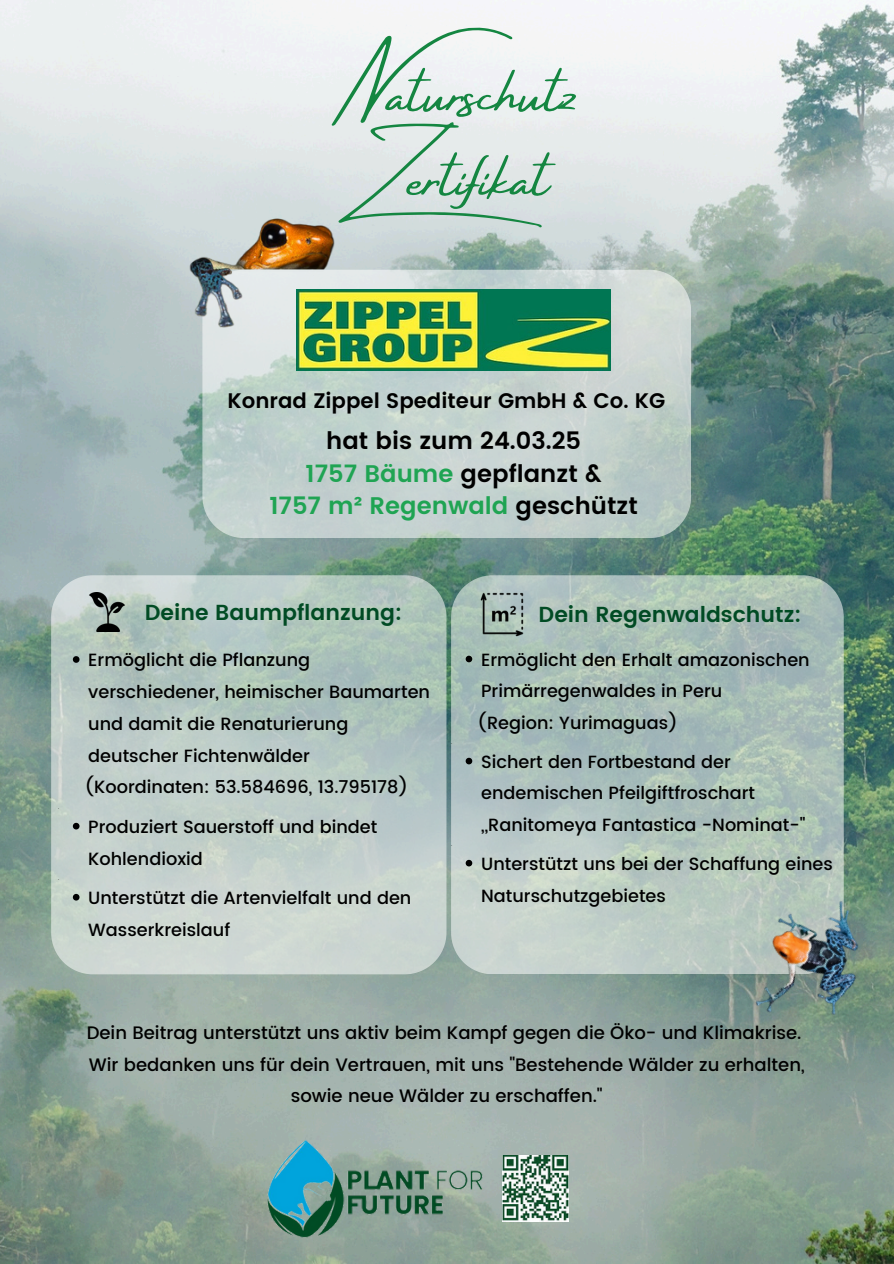
<style>
.page{position:relative;width:894px;height:1264px;background:#fff}
.page>*{position:absolute;margin:0;border:0;box-sizing:border-box;transform-origin:0 0}
.t1{font:61.05px/84.3px "Amsterdam Four";color:#148641;text-align:center}
.t2{font:600 24px/32.7px "Poppins";color:#000;text-align:center}
.t3{font:600 21.75px "Poppins";color:#014b24}
.t4{font:600 21px "Poppins";color:#000}
.t5{font:500 18px/31.5px "Poppins";color:#000;text-align:center}
.t6{font:500 17.7px/31.8px "Poppins";color:#000}
.t7{font:500 4.2px "Poppins";color:#000}
.s1{color:#1fa453}
</style>
<div class="page">
<img style="left:0;top:0;width:893px;height:1263px">
<img style="left:258px;top:1134px;width:244px;height:110px">
<svg style="left:202px;top:270px;width:488px;height:268px;background:#c1d0cc"></svg>
<svg style="left:51px;top:575px;width:395px;height:399px;background:#bdccc6"></svg>
<svg style="left:451px;top:575px;width:392px;height:398px;background:#afc2bc"></svg>
<svg style="left:465px;top:655px;width:7px;height:7px"></svg>
<svg style="left:465px;top:757px;width:7px;height:7px"></svg>
<svg style="left:465px;top:859px;width:7px;height:7px"></svg>
<img style="left:726px;top:865px;width:167px;height:191px">
<img style="left:502px;top:1155px;width:66px;height:66px">
<img style="left:150px;top:177px;width:303px;height:190px">
<img style="left:476px;top:589px;width:53px;height:51px">
<img style="left:87px;top:592px;width:39px;height:39px">
<img style="left:296px;top:289px;width:314px;height:81px">
<svg style="left:73px;top:656px;width:6px;height:6px"></svg>
<svg style="left:73px;top:822px;width:6px;height:7px"></svg>
<svg style="left:73px;top:893px;width:6px;height:7px"></svg>
<p class="t1" style="left:345px;top:54px;width:233px">Naturschutz<br>Zertifikat</p>
<p class="t4" style="left:227px;top:388px;width:439px">Konrad Zippel Spediteur GmbH &amp; Co. KG</p>
<p class="t2" style="left:269px;top:424px;width:370px">hat bis zum 24.03.25<br><span class="s1">1757 Bäume</span> gepflanzt &amp;<br><span class="s1">1757 m² Regenwald</span> geschützt</p>
<p class="t7" style="left:58px;top:805px;width:2px">.</p>
<p class="t7" style="left:58px;top:876px;width:2px">.</p>
<p class="t3" style="left:145px;top:599px;width:258px">Deine Baumpflanzung:</p>
<h4 class="t3" style="left:538px;top:601px;width:264px">Dein Regenwaldschutz:</h4>
<p class="t6" style="left:88px;top:644px;width:343px">Ermöglicht die Pflanzung verschiedener, heimischer Baumarten und damit die Renaturierung deutscher Fichtenwälder</p>
<p class="t6" style="left:85px;top:771px;width:325px">(Koordinaten: 53.584696, 13.795178)</p>
<h4 class="t6" style="left:88px;top:810px;width:290px">Produziert Sauerstoff und bindet<br>Kohlendioxid</h4>
<p class="t6" style="left:88px;top:881px;width:324px">Unterstützt die Artenvielfalt und den<br>Wasserkreislauf</p>
<p class="t7" style="left:451px;top:740px;width:2px">.</p>
<h3 class="t7" style="left:451px;top:842px;width:2px">.</h3>
<h1 class="t6" style="left:481px;top:644px;width:330px">Ermöglicht den Erhalt amazonischen<br>Primärregenwaldes in Peru</h1>
<p class="t6" style="left:477px;top:707px;width:201px">(Region: Yurimaguas)</p>
<p class="t6" style="left:481px;top:746px;width:326px">Sichert den Fortbestand der endemischen Pfeilgiftfroschart ,,Ranitomeya Fantastica -Nominat-"</p>
<h2 class="t6" style="left:481px;top:848px;width:353px">Unterstützt uns bei der Schaffung eines<br>Naturschutzgebietes</h2>
<h2 class="t5" style="left:87px;top:1017px;width:719px">Dein Beitrag unterstützt uns aktiv beim Kampf gegen die Öko- und Klimakrise.<br>Wir bedanken uns für dein Vertrauen, mit uns "Bestehende Wälder zu erhalten, sowie neue Wälder zu erschaffen."</h2>
</div>
